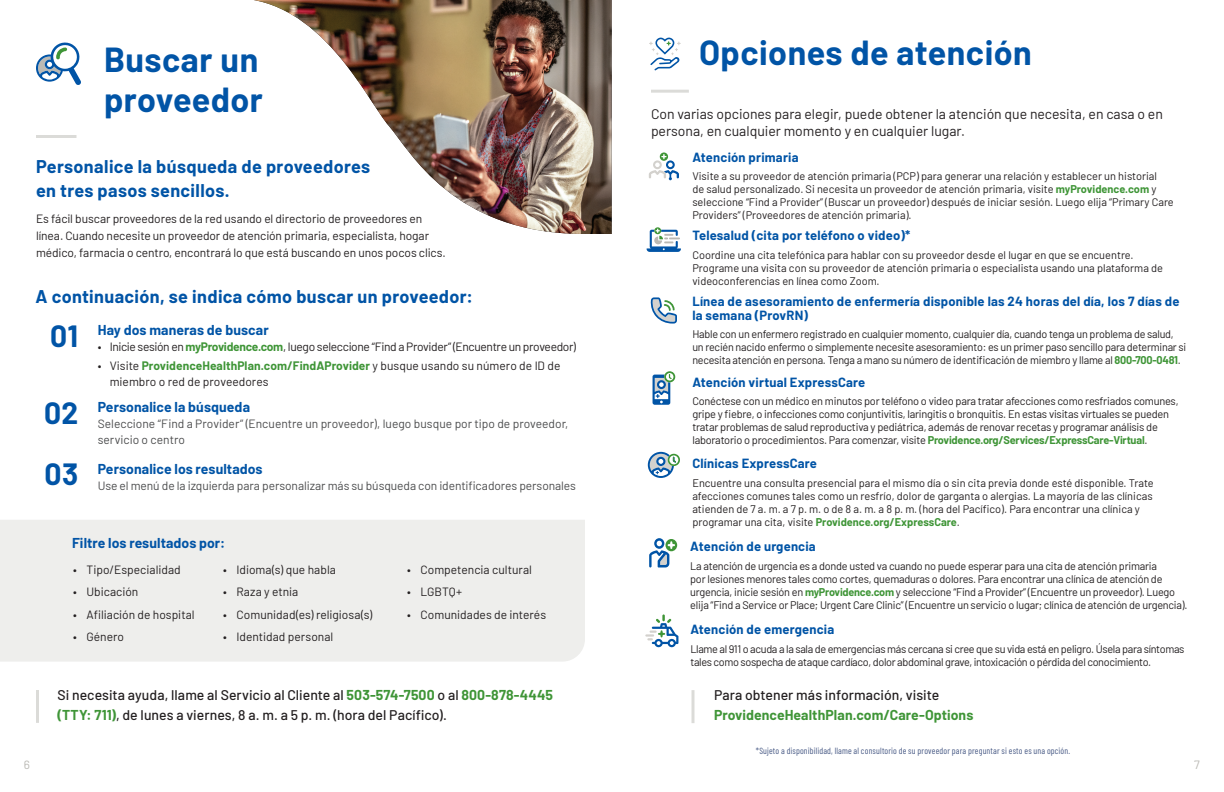
<style>
.page{position:relative;width:1224px;height:792px;background:#fff}
.page>*{position:absolute;margin:0;border:0;box-sizing:border-box;transform-origin:0 0}
.Subhead_Lora{font:700 34px/40px "Barlow";letter-spacing:.015em;color:#0154a6}
.Body_12_18{font:700 30px "Barlow";color:#0154a6}
.Subhead_18_23{font:700 18px/24px "Barlow";letter-spacing:.02em;color:#0154a6}
.Subhead_15_20{font:500 14px/20px "Barlow";letter-spacing:.005em;color:#231f20}
.H2_-_2__Sub-Heads{font:14px/17px "Barlow";color:#231f20}
.Body_12_18-2{font:700 14px "Barlow";letter-spacing:.005em;color:#0154a6}
.Subhead_18_23-2{font:700 14px "Barlow";letter-spacing:.005em;color:#3f9537}
.Subhead_18_23-3{font:500 14px "Barlow";color:#231f20}
.H2_-_2__Sub-Heads-2{font:700 13px/14px "Barlow";letter-spacing:.015em;color:#0154a6}
.Body_12_18-3{font:12px/17px "Barlow";letter-spacing:-.005em;color:#231f20}
.Body_12_18-4{font:12px/16px "Barlow";letter-spacing:-.005em;color:#4b4c4d}
.Body_12_18-5{font:12px "Barlow";letter-spacing:-.03em;color:#231f20}
.Body_15_20{font:12px "Barlow";color:#bab9b4}
.Body_Copy{font:11px/13px "Barlow";letter-spacing:-.02em;color:#231f20}
.Body_Copy-2{font:11px/13px "Barlow";color:#231f20}
.Disclaimers{font:9px "Barlow Condensed";letter-spacing:.015em;color:#495b86}
.s1{font-weight:700;color:#3f9537}
</style>
<div class="page">
<img style="left:254px;top:0;width:358px;height:234px">
<div style="left:0;top:520px;width:585px;height:142px;background:#eeeeec"></div>
<hr style="left:36px;top:135px;width:40px;height:3px;background:#87877e">
<svg style="left:36px;top:42px;width:45px;height:43px"></svg>
<hr style="left:36px;top:690px;width:3px;height:33px;background:#87877e">
<svg style="left:645px;top:614px;width:33px;height:33px"></svg>
<svg style="left:649px;top:538px;width:28px;height:30px"></svg>
<svg style="left:653px;top:371px;width:22px;height:34px"></svg>
<svg style="left:648px;top:452px;width:32px;height:26px"></svg>
<svg style="left:649px;top:154px;width:30px;height:26px"></svg>
<svg style="left:649px;top:38px;width:32px;height:32px"></svg>
<svg style="left:650px;top:297px;width:27px;height:27px"></svg>
<hr style="left:651px;top:90px;width:38px;height:3px;background:#87877e">
<hr style="left:692px;top:690px;width:2px;height:33px;background:#87877e">
<svg style="left:647px;top:227px;width:34px;height:25px"></svg>
<p class="Subhead_Lora" style="left:104px;top:37px;width:160px">Buscar un proveedor</p>
<p class="Subhead_18_23" style="left:36px;top:153px;width:336px">Personalice la búsqueda de proveedores en tres pasos sencillos.</p>
<p class="Body_12_18-3" style="left:36px;top:209px;width:411px">Es fácil buscar proveedores de la red usando el directorio de proveedores en línea. Cuando necesite un proveedor de atención primaria, especialista, hogar médico, farmacia o centro, encontrará lo que está buscando en unos pocos clics.</p>
<p class="Subhead_18_23" style="left:36px;top:283px;width:439px">A continuación, se indica cómo buscar un proveedor:</p>
<p class="Body_12_18" style="left:50px;top:314px;width:29px">01</p>
<p class="Body_12_18" style="left:44px;top:390px;width:36px">02</p>
<p class="Body_12_18" style="left:45px;top:452px;width:35px">03</p>
<p class="Body_12_18-2" style="left:98px;top:319px;width:173px">Hay dos maneras de buscar</p>
<p class="Body_12_18-5" style="left:98px;top:338px;width:480px">• Inicie sesión en <span class="s1">myProvidence.com</span>, luego seleccione “Find a Provider” (Encuentre un proveedor)</p>
<p class="Body_12_18-3" style="left:110px;top:357px;width:452px;line-height:16px;text-indent:-12px">• Visite <span class="s1">ProvidenceHealthPlan.com/FindAProvider</span> y busque usando su número de ID de miembro o red de proveedores</p>
<p class="Body_12_18-2" style="left:98px;top:397px;width:154px">Personalice la búsqueda</p>
<p class="Body_12_18-4" style="left:98px;top:415px;width:472px">Seleccione “Find a Provider” (Encuentre un proveedor), luego busque por tipo de proveedor, servicio o centro</p>
<p class="Body_12_18-2" style="left:98px;top:458px;width:166px">Personalice los resultados</p>
<p class="Body_12_18-4" style="left:98px;top:477px;width:480px">Use el menú de la izquierda para personalizar más su búsqueda con identificadores personales</p>
<p class="Body_12_18-2" style="left:72px;top:533px;width:155px">Filtre los resultados por:</p>
<p class="Body_12_18-3" style="left:73px;top:560px;width:109px">• Tipo/Especialidad</p>
<p class="Body_12_18-3" style="left:73px;top:582px;width:67px">• Ubicación</p>
<p class="Body_12_18-3" style="left:73px;top:605px;width:123px">• Afiliación de hospital</p>
<p class="Body_12_18-3" style="left:73px;top:627px;width:53px">• Género</p>
<p class="Body_12_18-3" style="left:223px;top:560px;width:114px">• Idioma(s) que habla</p>
<p class="Body_12_18-3" style="left:223px;top:582px;width:77px">• Raza y etnia</p>
<p class="Body_12_18-3" style="left:223px;top:605px;width:151px">• Comunidad(es) religiosa(s)</p>
<p class="Body_12_18-3" style="left:223px;top:627px;width:112px">• Identidad personal</p>
<p class="Body_12_18-3" style="left:407px;top:560px;width:127px">• Competencia cultural</p>
<p class="Body_12_18-3" style="left:407px;top:582px;width:57px">• LGBTQ+</p>
<p class="Body_12_18-3" style="left:407px;top:605px;width:141px">• Comunidades de interés</p>
<p class="Subhead_15_20" style="left:58px;top:684px;width:497px">Si necesita ayuda, llame al Servicio al Cliente al <span class="s1">503-574-7500</span> o al <span class="s1">800-878-4445 (TTY: 711)</span>, de lunes a viernes, 8 a. m. a 5 p. m. (hora del Pacífico).</p>
<h1 class="Subhead_Lora" style="left:699px;top:30px;width:334px">Opciones de atención</h1>
<p class="H2_-_2__Sub-Heads" style="left:651px;top:104px;width:513px">Con varias opciones para elegir, puede obtener la atención que necesita, en casa o en persona, en cualquier momento y en cualquier lugar.</p>
<p class="H2_-_2__Sub-Heads-2" style="left:692px;top:149px;width:108px">Atención primaria</p>
<p class="Body_Copy-2" style="left:692px;top:169px;width:483px">Visite a su proveedor de atención primaria (PCP) para generar una relación y establecer un historial<br>de salud personalizado. Si necesita un proveedor de atención primaria, visite <span class="s1">myProvidence.com</span> y seleccione “Find a Provider” (Buscar un proveedor) después de iniciar sesión. Luego elija “Primary Care Providers” (Proveedores de atención primaria).</p>
<p class="H2_-_2__Sub-Heads-2" style="left:692px;top:228px;width:220px">Telesalud (cita por teléfono o video)*</p>
<p class="Body_Copy-2" style="left:692px;top:248px;width:472px">Coordine una cita telefónica para hablar con su proveedor desde el lugar en que se encuentre.<br>Programe una visita con su proveedor de atención primaria o especialista usando una plataforma de videoconferencias en línea como Zoom.</p>
<p class="H2_-_2__Sub-Heads-2" style="left:692px;top:294px;width:489px">Línea de asesoramiento de enfermería disponible las 24 horas del día, los 7 días de la semana (ProvRN)</p>
<p class="Body_Copy" style="left:692px;top:327px;width:495px">Hable con un enfermero registrado en cualquier momento, cualquier día, cuando tenga un problema de salud, un recién nacido enfermo o simplemente necesite asesoramiento: es un primer paso sencillo para determinar si necesita atención en persona. Tenga a mano su número de identificación de miembro y llame al <span class="s1">800-700-0481</span>.</p>
<p class="H2_-_2__Sub-Heads-2" style="left:692px;top:374px;width:174px">Atención virtual ExpressCare</p>
<p class="Body_Copy" style="left:692px;top:394px;width:488px">Conéctese con un médico en minutos por teléfono o video para tratar afecciones como resfriados comunes, gripe y fiebre, o infecciones como conjuntivitis, laringitis o bronquitis. En estas visitas virtuales se pueden tratar problemas de salud reproductiva y pediátrica, además de renovar recetas y programar análisis de laboratorio o procedimientos. Para comenzar, visite <span class="s1">Providence.org/Services/ExpressCare-Virtual</span>.</p>
<p class="H2_-_2__Sub-Heads-2" style="left:692px;top:455px;width:126px">Clínicas ExpressCare</p>
<p class="Body_Copy-2" style="left:692px;top:476px;width:463px">Encuentre una consulta presencial para el mismo día o sin cita previa donde esté disponible. Trate afecciones comunes tales como un resfrío, dolor de garganta o alergias. La mayoría de las clínicas atienden de 7 a. m. a 7 p. m. o de 8 a. m. a 8 p. m. (hora del Pacífico). Para encontrar una clínica y programar una cita, visite <span class="s1">Providence.org/ExpressCare</span>.</p>
<p class="H2_-_2__Sub-Heads-2" style="left:690px;top:538px;width:127px">Atención de urgencia</p>
<p class="Body_Copy" style="left:690px;top:559px;width:499px">La atención de urgencia es a donde usted va cuando no puede esperar para una cita de atención primaria<br>por lesiones menores tales como cortes, quemaduras o dolores. Para encontrar una clínica de atención de urgencia, inicie sesión en <span class="s1">myProvidence.com</span> y seleccione “Find a Provider” (Encuentre un proveedor). Luego elija “Find a Service or Place; Urgent Care Clinic” (Encuentre un servicio o lugar; clínica de atención de urgencia).</p>
<p class="H2_-_2__Sub-Heads-2" style="left:690px;top:622px;width:145px">Atención de emergencia</p>
<p class="Body_Copy" style="left:690px;top:642px;width:496px">Llame al 911 o acuda a la sala de emergencias más cercana si cree que su vida está en peligro. Úsela para síntomas tales como sospecha de ataque cardíaco, dolor abdominal grave, intoxicación o pérdida del conocimiento.</p>
<p class="Subhead_18_23-3" style="left:714px;top:685px;width:227px">Para obtener más información, visite</p>
<p class="Subhead_18_23-2" style="left:714px;top:704px;width:261px">ProvidenceHealthPlan.com/Care-Options</p>
<p class="Disclaimers" style="left:756px;top:744px;width:316px">*Sujeto a disponibilidad, llame al consultorio de su proveedor para preguntar si esto es una opción.</p>
<p class="Body_15_20" style="left:24px;top:756px;width:8px">6</p>
<p class="Body_15_20" style="left:1194px;top:756px;width:7px">7</p>
</div>
